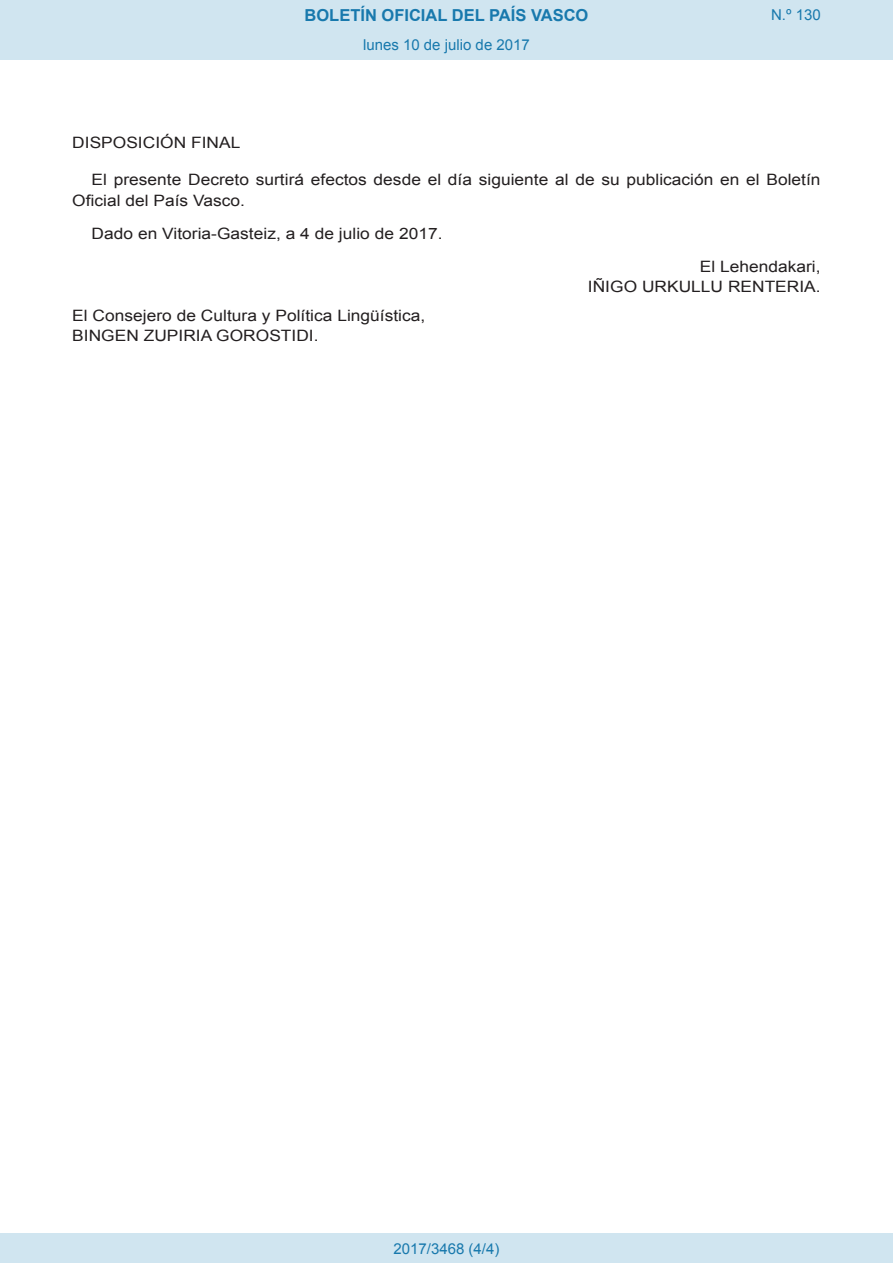
<style>
.page{position:relative;width:893px;height:1263px;background:#fff}
.page>*{position:absolute;margin:0;border:0;box-sizing:border-box;transform-origin:0 0}
.t1{font:700 16.5px "Arial";color:#1879ad}
.BOPVDetalle{font:15.6px/20.2px "Arial";color:#231f20;scale:1.11 1}
.BOPVFirmaPuesto{font:15.6px "Arial";color:#231f20;scale:1.11 1}
.BOPVFirmaLugFec{font:15.6px "Arial";color:#231f20;scale:1.11 1}
.BOPVNombreLehen2{font:15.6px "Arial";color:#231f20;scale:1.11 1}
.BOPVDisposicion{font:15.6px "Arial";color:#231f20;scale:1.11 1}
.BOPVPuestoLehen2{font:15.6px "Arial";color:#231f20;scale:1.11 1}
.Paginacion_Centro{font:15px "Arial";color:#1879ad}
</style>
<div class="page">
<div style="left:0;top:0;width:893px;height:60px;background:#d0e5f0"></div>
<div style="left:0;top:1233px;width:893px;height:30px;background:#d0e5f0"></div>
<p class="t1" style="left:305px;top:4px;width:285px">BOLETÍN OFICIAL DEL PAÍS VASCO</p>
<p class="Paginacion_Centro" style="left:363px;top:35px;width:168px">lunes 10 de julio de 2017</p>
<p class="Paginacion_Centro" style="left:771px;top:5px;width:51px">N.º 130</p>
<p class="BOPVDisposicion" style="left:72px;top:132px;width:153px">DISPOSICIÓN FINAL</p>
<p class="BOPVDetalle" style="left:72px;top:170px;width:676px;text-indent:19px">El presente Decreto surtirá efectos desde el día siguiente al de su publicación en el Boletín<br>Oficial del País Vasco.</p>
<p class="BOPVFirmaLugFec" style="left:92px;top:223px;width:318px">Dado en Vitoria-Gasteiz, a 4 de julio de 2017.</p>
<p class="BOPVPuestoLehen2" style="left:700px;top:256px;width:110px">El Lehendakari,</p>
<p class="BOPVNombreLehen2" style="left:588px;top:276px;width:211px">IÑIGO URKULLU RENTERIA.</p>
<p class="BOPVFirmaPuesto" style="left:72px;top:305px;width:320px">El Consejero de Cultura y Política Lingüística,</p>
<p class="BOPVFirmaPuesto" style="left:72px;top:325px;width:223px">BINGEN ZUPIRIA GOROSTIDI.</p>
<p class="Paginacion_Centro" style="left:393px;top:1238px;width:107px">2017/3468 (4/4)</p>
</div>
